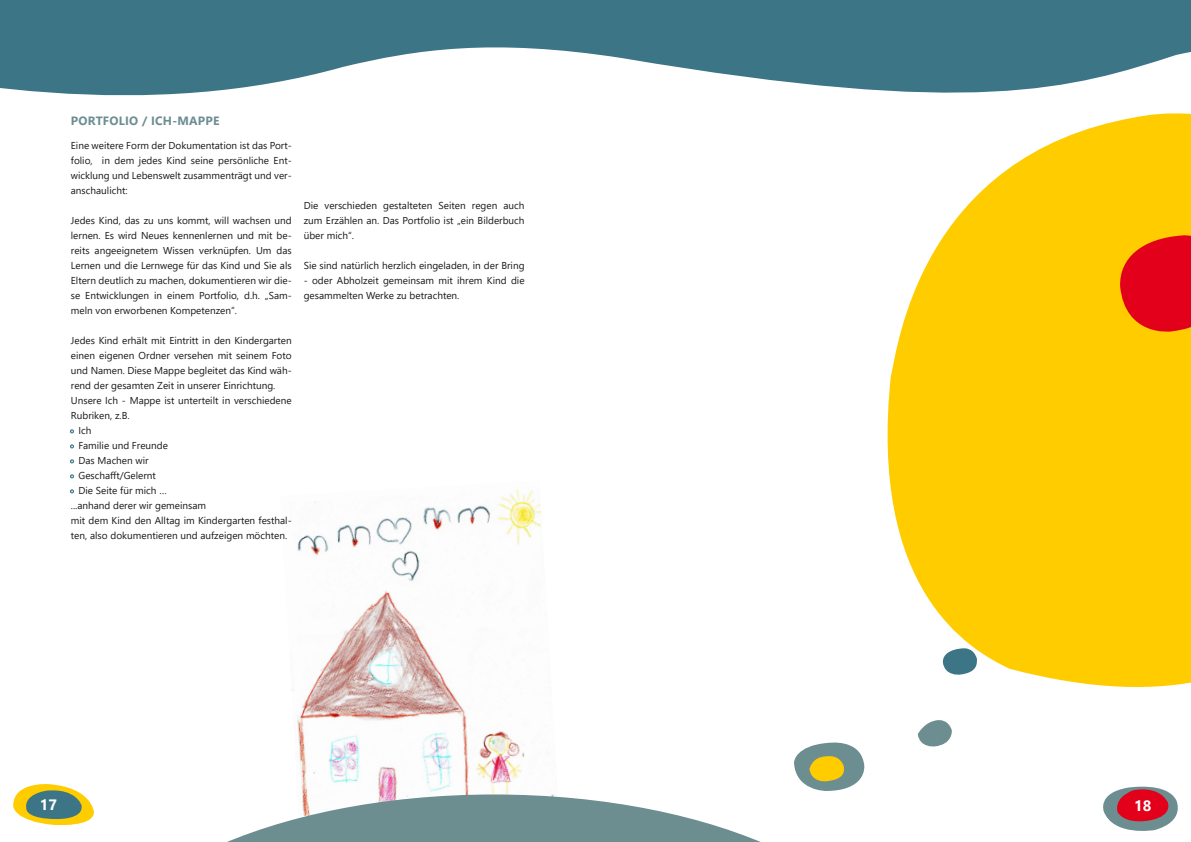
<style>
.page{position:relative;width:1191px;height:842px;background:#fff}
.page>*{position:absolute;margin:0;border:0;box-sizing:border-box;transform-origin:0 0}
.t1{font:700 15px "Segoe UI";color:#fff}
.t2{font:700 12px "Segoe UI";letter-spacing:.02em;color:#6c8e91}
.t3{font:10px/15px "Segoe UI";color:#1a171b;text-align:justify}
.s1{color:#3b7586}
</style>
<div class="page">
<svg style="left:1103px;top:786px;width:75px;height:45px"></svg>
<svg style="left:0;top:0;width:1191px;height:96px;fill:#3b7586"></svg>
<img style="left:291px;top:488px;width:250px;height:250px">
<svg style="left:70px;top:429px;width:4px;height:4px"></svg>
<svg style="left:70px;top:444px;width:4px;height:4px"></svg>
<svg style="left:70px;top:459px;width:4px;height:4px"></svg>
<svg style="left:70px;top:474px;width:4px;height:4px"></svg>
<svg style="left:70px;top:489px;width:4px;height:4px"></svg>
<svg style="left:868px;top:55px;width:323px;height:632px;fill:#fc0"></svg>
<svg style="left:13px;top:738px;width:852px;height:104px"></svg>
<svg style="left:942px;top:647px;width:36px;height:29px"></svg>
<svg style="left:917px;top:720px;width:35px;height:27px"></svg>
<svg style="left:1119px;top:232px;width:72px;height:105px;background:#e93213"></svg>
<p class="t2" style="left:71px;top:116px;width:150px">PORTFOLIO / ICH-MAPPE</p>
<p class="t3" style="left:71px;top:139px;width:222px">Eine weitere Form der Dokumentation ist das Port&shy;folio, in dem jedes Kind seine persönliche Ent&shy;wicklung und Lebenswelt zusammenträgt und ver&shy;anschaulicht:</p>
<p class="t3" style="left:71px;top:214px;width:222px">Jedes Kind, das zu uns kommt, will wachsen und lernen. Es wird Neues kennenlernen und mit be&shy;reits angeeignetem Wissen verknüpfen. Um das Lernen und die Lernwege für das Kind und Sie als Eltern deutlich zu machen, dokumentieren wir die&shy;se Entwicklungen in einem Portfolio, d.h. „Sam&shy;meln von erworbenen Kompetenzen“.</p>
<p class="t3" style="left:71px;top:334px;width:222px;text-align:left">Jedes Kind erhält mit Eintritt in den Kindergarten einen eigenen Ordner versehen mit seinem Foto und Namen. Diese Mappe begleitet das Kind wäh&shy;rend der gesamten Zeit in unserer Einrichtung.<br>Unsere Ich - Mappe ist unterteilt in verschiedene Rubriken, z.B.<br><span class="s1">·</span> Ich<br><span class="s1">·</span> Familie und Freunde<br><span class="s1">·</span> Das Machen wir<br><span class="s1">·</span> Geschafft/Gelernt<br><span class="s1">·</span> Die Seite für mich …<br>...anhand derer wir gemeinsam<br>mit dem Kind den Alltag im Kindergarten festhal&shy;ten, also dokumentieren und aufzeigen möchten.</p>
<p class="t3" style="left:304px;top:199px;width:222px">Die verschieden gestalteten Seiten regen auch zum Erzählen an. Das Portfolio ist „ein Bilderbuch über mich“.</p>
<p class="t3" style="left:304px;top:259px;width:222px">Sie sind natürlich herzlich eingeladen, in der Bring</p>
<p class="t3" style="left:304px;top:274px;width:222px">- oder Abholzeit gemeinsam mit ihrem Kind die gesammelten Werke zu betrachten.</p>
<h1 class="t1" style="left:40px;top:799px;width:19px">17</h1>
<h1 class="t1" style="left:1134px;top:799px;width:19px">18</h1>
</div>
